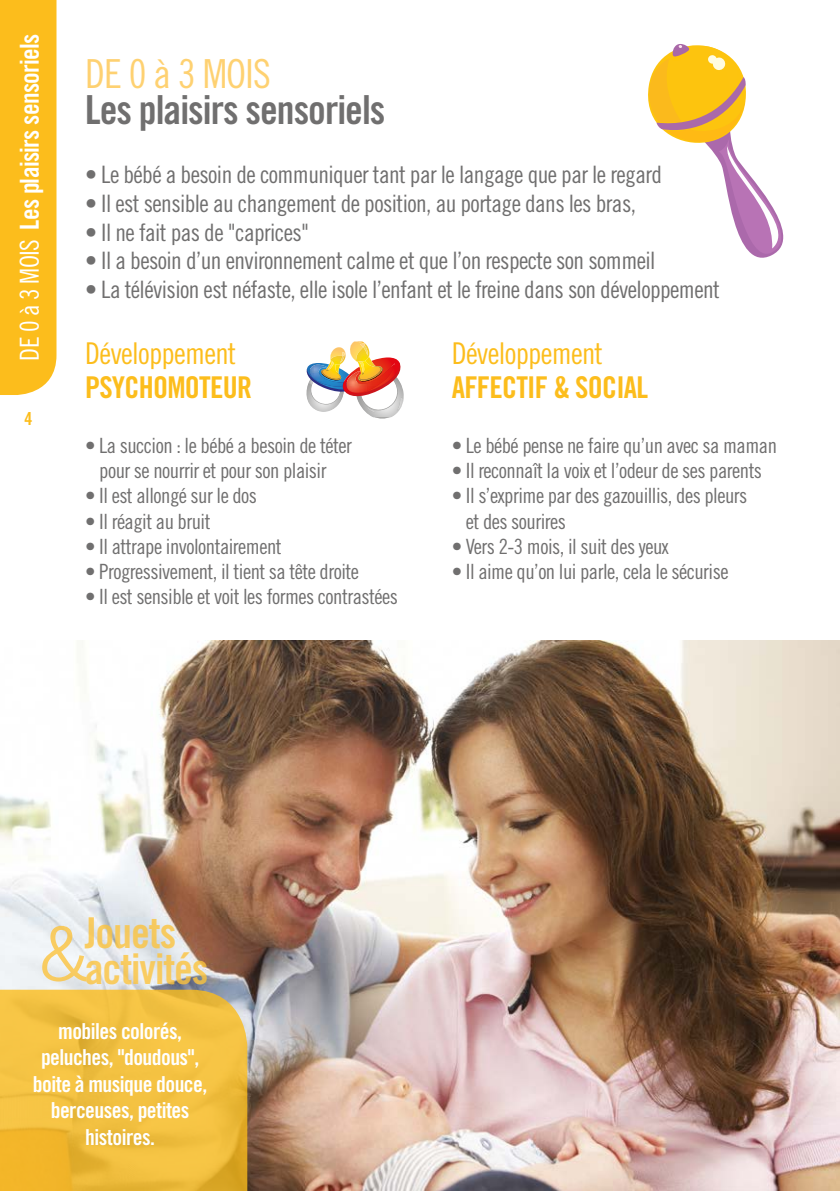
<style>
.page{position:relative;width:840px;height:1191px;background:#fff}
.page>*{position:absolute;margin:0;border:0;box-sizing:border-box;transform-origin:0 0}
.t1{font:42.4px/35.6px "Trade Gothic Bold Cond Twenty";letter-spacing:-.025em;color:#fcc33d;text-align:center}
.t2{font:40px "Trade Gothic Bold Cond Twenty";letter-spacing:-.025em;color:#706f6f}
.t3{font:40px "Trade Gothic Cond Eighteen";letter-spacing:-.025em;color:#fed171}
.t4{font:30px "Trade Gothic Bold Cond Twenty";letter-spacing:-.025em;color:#fcbd1c}
.t5{font:30px "Trade Gothic Cond Eighteen";letter-spacing:-.025em;color:#fcbd1c}
.t6{font:26.2px "Trade Gothic Bold Cond Twenty";letter-spacing:-.025em;color:#fff}
.t7{font:24px "Trade Gothic Cond Eighteen";letter-spacing:-.025em;color:#706f6f}
.t8{font:22px/26.4px "Trade Gothic Bold Cond Twenty";letter-spacing:-.025em;color:#fff;text-align:center}
.t9{font:21px/25.2px "Trade Gothic Cond Eighteen";letter-spacing:-.025em;color:#706f6f;text-align:center}
.t10{font:18px "Trade Gothic Bold Cond Twenty";color:#fcbd1c}
.s1{font-family:"Trade Gothic Cond Eighteen"}
.s2{font-family:"Trade Gothic Bold Cond Twenty"}
.s3{font-family:"Trade Gothic";font-weight:300;font-size:75px}
</style>
<div class="page">
<img style="left:0;top:641px;width:839px;height:550px">
<div style="left:0;top:0;width:56px;height:395px;background:#fcbd1c"></div>
<svg style="left:0;top:989px;width:247px;height:202px;background:#efbd3f"></svg>
<svg style="left:648px;top:44px;width:136px;height:214px"></svg>
<svg style="left:707px;top:55px;width:9px;height:9px"></svg>
<img style="left:306px;top:341px;width:98px;height:78px">
<p class="t6" style="left:13px;top:360px;width:328px;rotate:-90deg"><span class="s1">DE 0 à 3 MOIS</span> Les plaisirs sensoriels</p>
<p class="t10" style="left:24px;top:407px;width:9px">4</p>
<h2 class="t3" style="left:85px;top:50px;width:187px">DE 0 à 3 MOIS</h2>
<h2 class="t2" style="left:85px;top:85px;width:302px">Les plaisirs sensoriels</h2>
<p class="t7" style="left:85px;top:160px;width:578px"><span class="s2">•</span> Le bébé a besoin de communiquer tant par le langage que par le regard</p>
<p class="t7" style="left:85px;top:189px;width:552px"><span class="s2">•</span> Il est sensible au changement de position, au portage dans les bras,</p>
<p class="t7" style="left:85px;top:218px;width:225px"><span class="s2">•</span> Il ne fait pas de "caprices"</p>
<p class="t7" style="left:85px;top:246px;width:571px"><span class="s2">•</span> Il a besoin d’un environnement calme et que l’on respecte son sommeil</p>
<p class="t7" style="left:85px;top:275px;width:636px"><span class="s2">•</span> La télévision est néfaste, elle isole l’enfant et le freine dans son développement</p>
<h3 class="t5" style="left:85px;top:335px;width:152px">Développement</h3>
<h3 class="t4" style="left:85px;top:369px;width:168px">PSYCHOMOTEUR</h3>
<p class="t9" style="left:85px;top:433px;width:268px">• La succion : le bébé a besoin de téter pour se nourrir et pour son plaisir</p>
<p class="t9" style="left:85px;top:483px;width:173px">• Il est allongé sur le dos</p>
<p class="t9" style="left:85px;top:508px;width:127px">• Il réagit au bruit</p>
<p class="t9" style="left:85px;top:533px;width:198px">• Il attrape involontairement</p>
<p class="t9" style="left:85px;top:559px;width:275px">• Progressivement, il tient sa tête droite</p>
<p class="t9" style="left:85px;top:584px;width:314px">• Il est sensible et voit les formes contrastées</p>
<h3 class="t5" style="left:451px;top:335px;width:152px">Développement</h3>
<h3 class="t4" style="left:451px;top:369px;width:198px">AFFECTIF &amp; SOCIAL</h3>
<p class="t9" style="left:451px;top:433px;width:326px">• Le bébé pense ne faire qu’un avec sa maman</p>
<p class="t9" style="left:451px;top:458px;width:312px">• Il reconnaît la voix et l’odeur de ses parents</p>
<p class="t9" style="left:465px;top:483px;width:283px;text-align:left;text-indent:-14px">• Il s’exprime par des gazouillis, des pleurs et des sourires</p>
<p class="t9" style="left:451px;top:533px;width:218px">• Vers 2-3 mois, il suit des yeux</p>
<p class="t9" style="left:451px;top:559px;width:278px">• Il aime qu’on lui parle, cela le sécurise</p>
<h1 class="t1" style="left:39px;top:915px;width:171px">Jouets <span class="s3">&amp;</span>activités</h1>
<p class="t8" style="left:33px;top:1017px;width:176px">mobiles colorés, peluches, "doudous", boite à musique douce, berceuses, petites histoires.</p>
</div>
